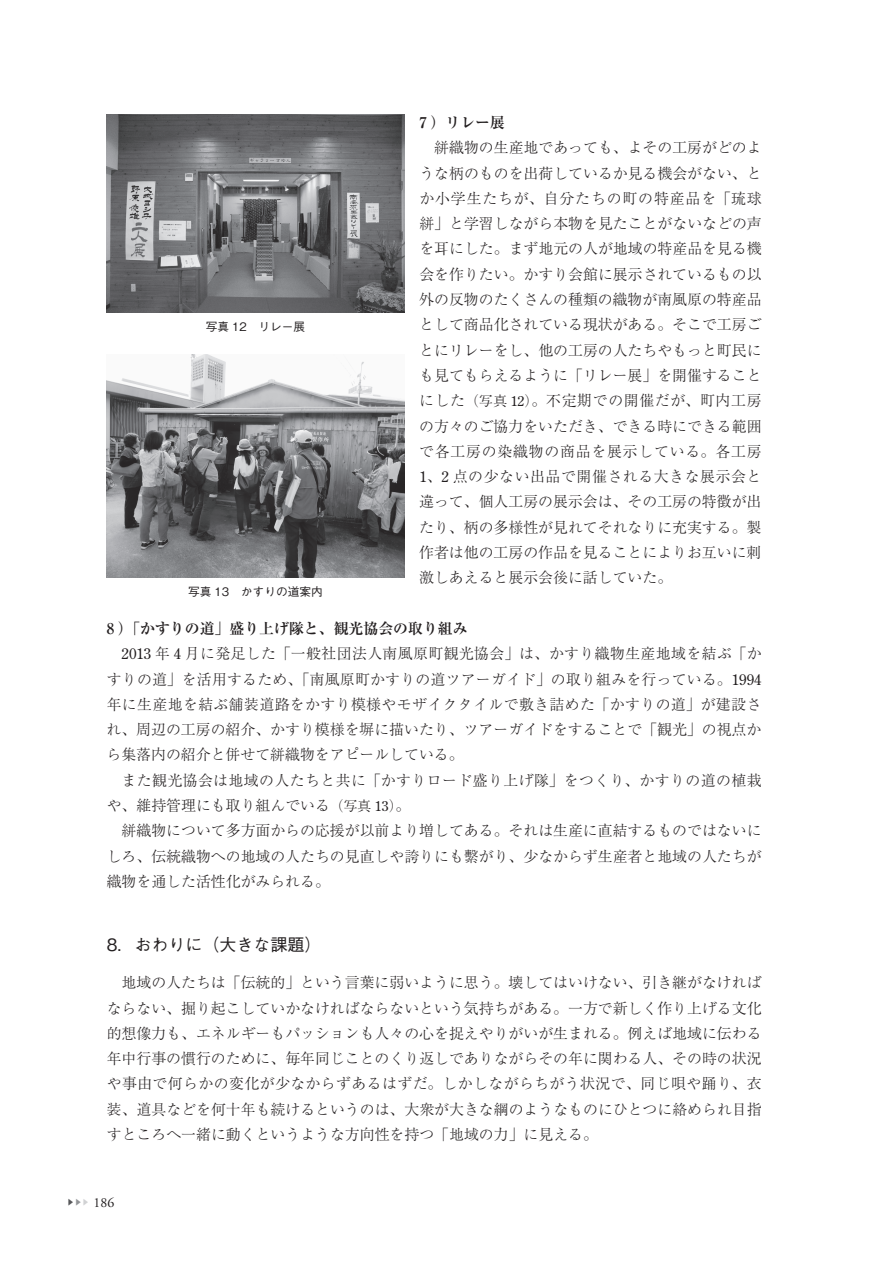
<style>
.page{position:relative;width:893px;height:1263px;background:#fff}
.page>*{position:absolute;margin:0;border:0;box-sizing:border-box;transform-origin:0 0}
.t1{font:500 16.95px "Gothic BBB Pr 6";color:#231f20}
.t2{font:300 14.85px/25.3px "Ryumin Pr 6";color:#231f20;text-align:justify}
.t3{font:300 14.85px "Ryumin Pr 6";letter-spacing:.025em;color:#231f20}
.t4{font:300 14.85px "Ryumin Pr 6";letter-spacing:.03em;color:#231f20}
.t5{font:700 14.85px "Ryumin Pr 6";color:#231f20}
.t6{font:13.8px "Adobe Garamond Pro";color:#231f20}
.t7{font:500 11.7px "Gothic BBB Pr 6";color:#231f20}
.s1{font-size:13.8px}
.s2{font-family:"Century Old Style Std";font-weight:400;font-size:13.8px}
.s3{font-family:"Century Old Style Std";font-weight:400}
.s4{font-family:"Ryumin Pr 6";font-weight:300;font-size:7.5px;color:#57585a}
.s5{font-family:"Ryumin Pr 6";font-weight:300;font-size:7.5px;color:#939598}
.s6{font-family:"Ryumin Pr 6";font-weight:300;font-size:7.5px;color:#d1d2d4}
</style>
<div class="page">
<img style="left:107px;top:115px;width:297px;height:198px">
<img style="left:107px;top:354px;width:297px;height:223px">
<p class="t7" style="left:206px;top:318px;width:101px">写真 12　リレー展</p>
<p class="t7" style="left:188px;top:582px;width:136px">写真 13　かすりの道案内</p>
<p class="t5" style="left:419px;top:111px;width:87px">7 ）リレー展</p>
<p class="t2" style="left:419px;top:134px;width:344px;text-indent:15px">絣織物の生産地であっても、よその工房がどのような柄のものを出荷しているか見る機会がない、とか小学生たちが、自分たちの町の特産品を「琉球絣」と学習しながら本物を見たことがないなどの声を耳にした。まず地元の人が地域の特産品を見る機会を作りたい。かすり会館に展示されているもの以外の反物のたくさんの種類の織物が南風原の特産品として商品化されている現状がある。そこで工房ごとにリレーをし、他の工房の人たちやもっと町民にも見てもらえるように「リレー展」を開催することにした<span class="s1">（写真</span> <span class="s2">12</span><span class="s1">）</span>。不定期での開催だが、町内工房の方々のご協力をいただき、できる時にできる範囲で各工房の染織物の商品を展示している。各工房<span class="s3">1</span>、<span class="s3">2</span> 点の少ない出品で開催される大きな展示会と違って、個人工房の展示会は、その工房の特徴が出たり、柄の多様性が見れてそれなりに充実する。製作者は他の工房の作品を見ることによりお互いに刺激しあえると展示会後に話していた。</p>
<p class="t5" style="left:107px;top:617px;width:362px">8 ）「かすりの道」盛り上げ隊と、観光協会の取り組み</p>
<p class="t3" style="left:122px;top:642px;width:641px"><span class="s3">2013</span> 年 <span class="s3">4</span> 月に発足した「一般社団法人南風原町観光協会」は、かすり織物生産地域を結ぶ「か</p>
<p class="t2" style="left:107px;top:665px;width:656px">すりの道」を活用するため、「南風原町かすりの道ツアーガイド」の取り組みを行っている。<span class="s3">1994</span></p>
<p class="t3" style="left:107px;top:693px;width:656px">年に生産地を結ぶ舗装道路をかすり模様やモザイクタイルで敷き詰めた「かすりの道」が建設さ</p>
<p class="t2" style="left:107px;top:716px;width:656px">れ、周辺の工房の紹介、かすり模様を塀に描いたり、ツアーガイドをすることで「観光」の視点か</p>
<p class="t2" style="left:107px;top:741px;width:359px">ら集落内の紹介と併せて絣織物をアピールしている。</p>
<p class="t4" style="left:121px;top:768px;width:642px">また観光協会は地域の人たちと共に「かすりロード盛り上げ隊」をつくり、かすりの道の植栽</p>
<p class="t2" style="left:107px;top:792px;width:305px">や、維持管理にも取り組んでいる<span class="s1">（写真</span> <span class="s2">13</span><span class="s1">）</span>。</p>
<p class="t2" style="left:122px;top:817px;width:641px">絣織物について多方面からの応援が以前より増してある。それは生産に直結するものではないに</p>
<p class="t2" style="left:107px;top:842px;width:656px">しろ、伝統織物への地域の人たちの見直しや誇りにも繫がり、少なからず生産者と地域の人たちが</p>
<p class="t2" style="left:107px;top:868px;width:225px">織物を通した活性化がみられる。</p>
<p class="t1" style="left:107px;top:931px;width:216px">8．おわりに（大きな課題）</p>
<p class="t2" style="left:107px;top:969px;width:656px;text-indent:15px">地域の人たちは「伝統的」という言葉に弱いように思う。壊してはいけない、引き継がなければならない、掘り起こしていかなければならないという気持ちがある。一方で新しく作り上げる文化的想像力も、エネルギーもパッションも人々の心を捉えやりがいが生まれる。例えば地域に伝わる年中行事の慣行のために、毎年同じことのくり返しでありながらその年に関わる人、その時の状況や事由で何らかの変化が少なからずあるはずだ。しかしながらちがう状況で、同じ唄や踊り、衣装、道具などを何十年も続けるというのは、大衆が大きな綱のようなものにひとつに絡められ目指すところへ一緒に動くというような方向性を持つ「地域の力」に見える。</p>
<p class="t6" style="left:67px;top:1194px;width:49px"><span class="s4">▶</span><span class="s5">▶</span><span class="s6">▶</span> 186</p>
</div>
